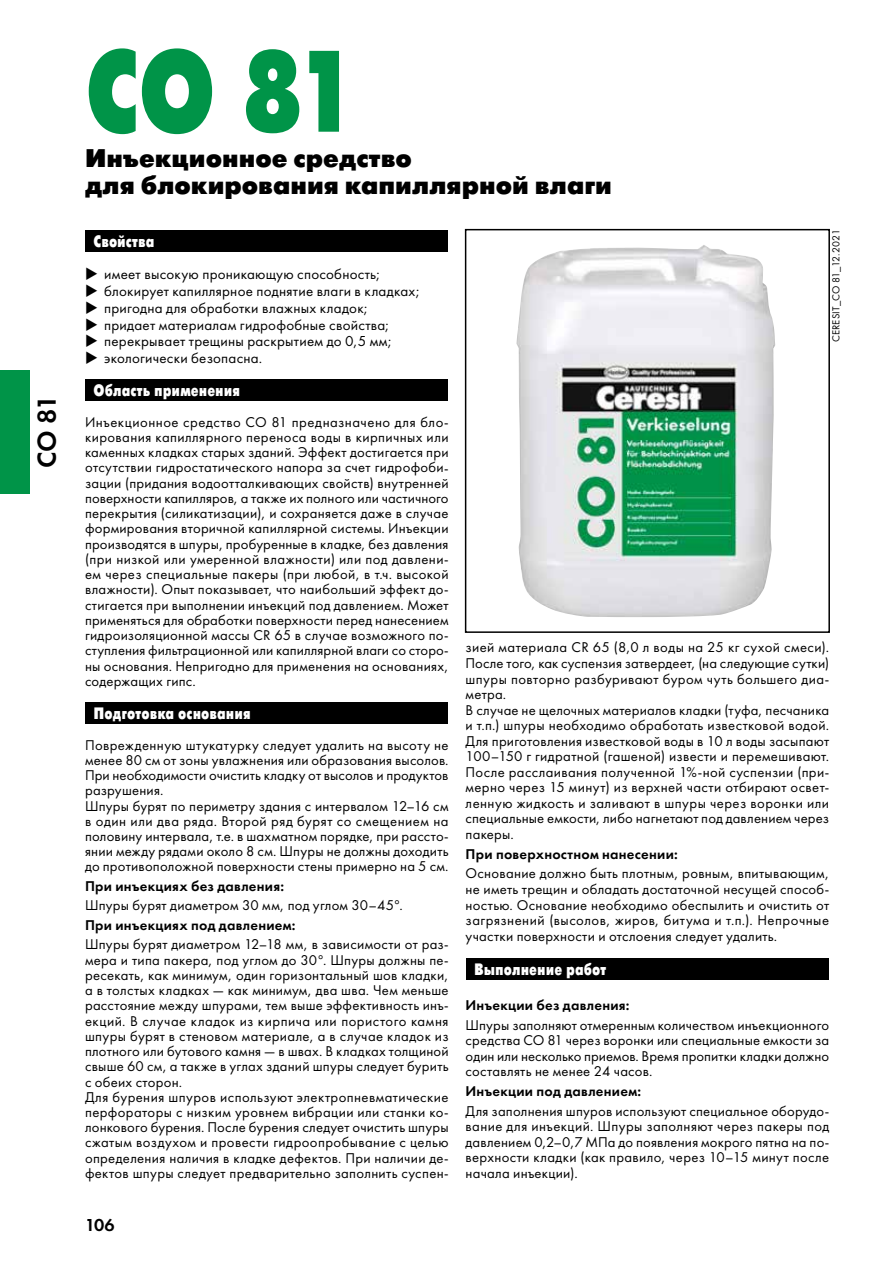
<style>
.page{position:relative;width:893px;height:1263px;background:#fff}
.page>*{position:absolute;margin:0;border:0;box-sizing:border-box;transform-origin:0 0}
.t1{font:115.5px "Futura Futuris Cond Extra Bold C";color:#009448}
.t2{font:27px "Futura New Demi";color:#000}
.t3{font:25.5px/27px "Futura Futuris Black C";color:#000}
.t4{font:18px "Futura New Demi";color:#000}
.t5{font:16.5px "Futura Futuris Cond Extra Bold C";color:#fff}
.t6{font:15px/16.8px "Futura Book C";letter-spacing:.015em;color:#000}
.t7{font:14.7px/15.3px "Futura Book C";letter-spacing:.02em;color:#000;text-align:justify}
.t8{font:14.7px "Futura New Demi";letter-spacing:.02em;color:#000}
.t9{font:10.5px "Futura Book C";letter-spacing:.01em;color:#000}
</style>
<div class="page">
<div style="left:85px;top:230px;width:363px;height:22px;background:#000"></div>
<div style="left:85px;top:379px;width:363px;height:22px;background:#000"></div>
<div style="left:85px;top:702px;width:363px;height:22px;background:#000"></div>
<div style="left:466px;top:958px;width:362px;height:21px;background:#000"></div>
<div style="left:0;top:370px;width:30px;height:123px;background:#009448"></div>
<img style="left:516px;top:245px;width:259px;height:372px">
<div style="left:465px;top:229px;width:365px;height:404px;border:2px solid #000"></div>
<h2 class="t2" style="left:30px;top:468px;width:75px;rotate:-90deg">CО 81</h2>
<h1 class="t1" style="left:85px;top:29px;width:276px">CО 81</h1>
<h3 class="t3" style="left:85px;top:145px;width:528px">Инъекционное средство<br>для блокирования капиллярной влаги</h3>
<p class="t5" style="left:94px;top:233px;width:62px">Свойства</p>
<p class="t6" style="left:104px;top:266px;width:317px">имеет высокую проникающую способность; блокирует капиллярное поднятие влаги в кладках; пригодна для обработки влажных кладок; придает материалам гидрофобные свойства; перекрывает трещины раскрытием до 0,5 мм; экологически безопасна.</p>
<p class="t5" style="left:94px;top:382px;width:148px">Область применения</p>
<p class="t7" style="left:85px;top:414px;width:365px">Инъекционное средство СО 81 предназначено для бло&shy;кирования капиллярного переноса воды в кирпичных или каменных кладках старых зданий. Эффект достигается при отсутствии гидростатического напора за счет гидрофоби&shy;зации (придания водоотталкивающих свойств) внутренней поверхности капилляров, а также их полного или частичного перекрытия (силикатизации), и сохраняется даже в случае формирования вторичной капиллярной системы. Инъекции производятся в шпуры, пробуренные в кладке, без давления (при низкой или умеренной влажности) или под давлени&shy;ем через специальные пакеры (при любой, в т.ч. высокой влажности). Опыт показывает, что наибольший эффект до&shy;стигается при выполнении инъекций под давлением. Может применяться для обработки поверхности перед нанесением гидроизоляционной массы CR 65 в случае возможного по&shy;ступления фильтрационной или капиллярной влаги со сторо&shy;ны основания. Непригодно для применения на основаниях, содержащих гипс.</p>
<p class="t5" style="left:94px;top:704px;width:159px">Подготовка основания</p>
<p class="t7" style="left:85px;top:737px;width:365px;text-align:left">Поврежденную штукатурку следует удалить на высоту не менее 80 см от зоны увлажнения или образования высолов.<br>При необходимости очистить кладку от высолов и продуктов разрушения.<br>Шпуры бурят по периметру здания с интервалом 12–16 см в один или два ряда. Второй ряд бурят со смещением на половину интервала, т.е. в шахматном порядке, при рассто&shy;янии между рядами около 8 см. Шпуры не должны доходить до противоположной поверхности стены примерно на 5 см.</p>
<p class="t8" style="left:85px;top:877px;width:201px">При инъекциях без давления:</p>
<p class="t7" style="left:85px;top:898px;width:319px">Шпуры бурят диаметром 30 мм, под углом 30–45°.</p>
<p class="t8" style="left:85px;top:916px;width:212px">При инъекциях под давлением:</p>
<p class="t7" style="left:85px;top:937px;width:365px;text-align:left">Шпуры бурят диаметром 12–18 мм, в зависимости от раз&shy;мера и типа пакера, под углом до 30°. Шпуры должны пе&shy;ресекать, как минимум, один горизонтальный шов кладки, а в толстых кладках — как минимум, два шва. Чем меньше расстояние между шпурами, тем выше эффективность инъ&shy;екций. В случае кладок из кирпича или пористого камня шпуры бурят в стеновом материале, а в случае кладок из плотного или бутового камня — в швах. В кладках толщиной свыше 60 см, а также в углах зданий шпуры следует бурить с обеих сторон.<br>Для бурения шпуров используют электропневматические перфораторы с низким уровнем вибрации или станки ко&shy;лонкового бурения. После бурения следует очистить шпуры сжатым воздухом и провести гидроопробывание с целью определения наличия в кладке дефектов. При наличии де&shy;фектов шпуры следует предварительно заполнить суспен-</p>
<p class="t4" style="left:85px;top:1214px;width:31px">106</p>
<p class="t9" style="left:830px;top:342px;width:114px;rotate:-90deg">CERESIT_CО 81_12.2021</p>
<p class="t7" style="left:466px;top:640px;width:365px;text-align:left">зией материала CR 65 (8,0 л воды на 25 кг сухой смеси).<br>После того, как суспензия затвердеет, (на следующие сутки) шпуры повторно разбуривают буром чуть большего диа&shy;метра.<br>В случае не щелочных материалов кладки (туфа, песчаника и т.п.) шпуры необходимо обработать известковой водой.<br>Для приготовления известковой воды в 10 л воды засыпают 100–150 г гидратной (гашеной) извести и перемешивают.<br>После расслаивания полученной 1%-ной суспензии (при&shy;мерно через 15 минут) из верхней части отбирают освет&shy;ленную жидкость и заливают в шпуры через воронки или специальные емкости, либо нагнетают под давлением через пакеры.</p>
<p class="t8" style="left:466px;top:844px;width:214px">При поверхностном нанесении:</p>
<p class="t7" style="left:466px;top:866px;width:365px">Основание должно быть плотным, ровным, впитывающим, не иметь трещин и обладать достаточной несущей способ&shy;ностью. Основание необходимо обеспылить и очистить от загрязнений (высолов, жиров, битума и т.п.). Непрочные участки поверхности и отслоения следует удалить.</p>
<p class="t5" style="left:474px;top:960px;width:134px">Выполнение работ</p>
<p class="t8" style="left:466px;top:996px;width:165px">Инъекции без давления:</p>
<p class="t7" style="left:466px;top:1017px;width:365px">Шпуры заполняют отмеренным количеством инъекционного средства СО 81 через воронки или специальные емкости за один или несколько приемов. Время пропитки кладки должно составлять не менее 24 часов.</p>
<p class="t8" style="left:466px;top:1082px;width:177px">Инъекции под давлением:</p>
<p class="t7" style="left:466px;top:1103px;width:365px">Для заполнения шпуров используют специальное оборудо&shy;вание для инъекций. Шпуры заполняют через пакеры под давлением 0,2–0,7 МПа до появления мокрого пятна на по&shy;верхности кладки (как правило, через 10–15 минут после начала инъекции).</p>
</div>
